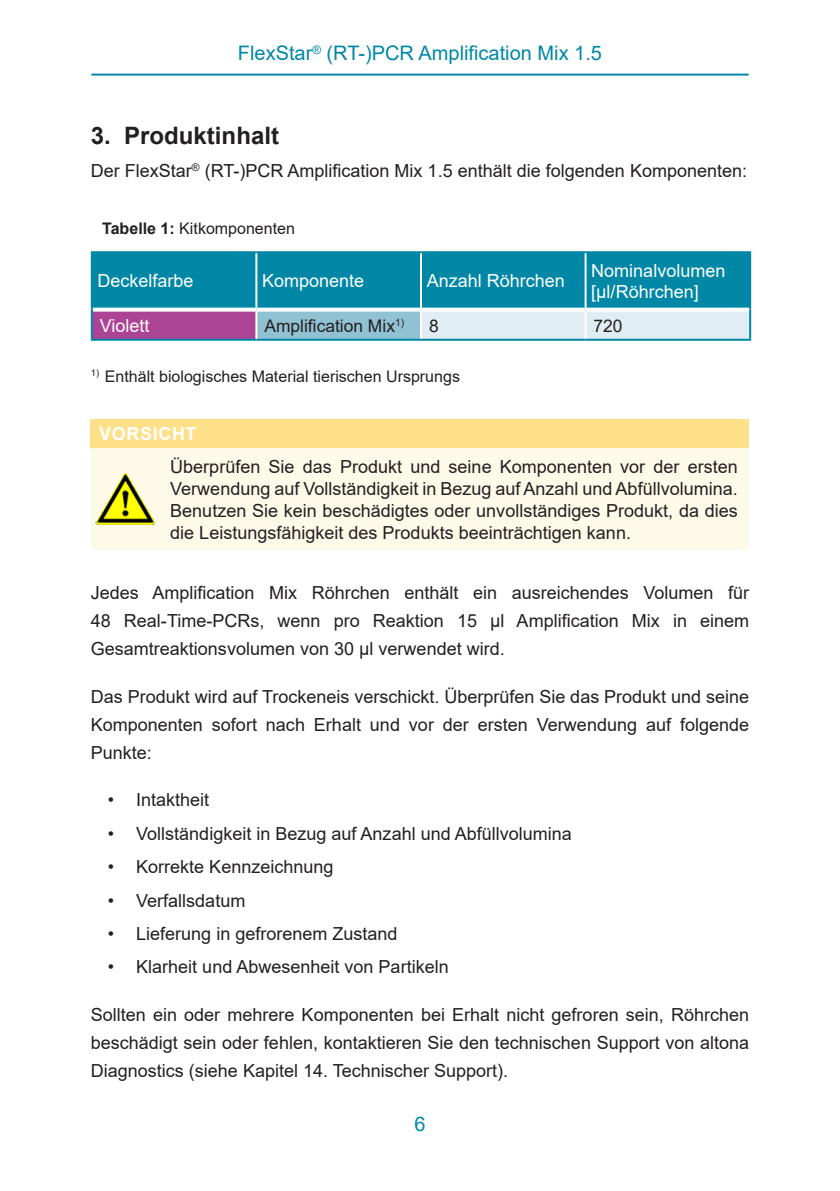
<style>
.page{position:relative;width:840px;height:1191px;background:#fff}
.page>*{position:absolute;margin:0;border:0;box-sizing:border-box;transform-origin:0 0}
.Level_1{font:700 24px "Arial";color:#231f20}
.Seitenkopf{font:20px "Arial";color:#0087a6}
.Mengentext{font:18px/28px "Arial";color:#231f20;text-align:justify}
.Note_hazard_conseque{font:18px/22px "Arial";color:#231f20;text-align:justify}
.Component_name_white{font:18px/21.6px "Arial";color:#fff}
.Note_Titel{font:700 18px "Arial";letter-spacing:.035em;color:#fff}
.Daten{font:17.4px "Arial";color:#231f20}
.Fussnote{font:16px "Arial";color:#231f20}
.Titel{font:16px "Arial";color:#231f20}
.s1{font-weight:700}
</style>
<div class="page">
<hr style="left:91px;top:74px;width:657px;height:2px;background:#0087a6">
<svg style="left:93px;top:253px;width:655px;height:86px;background:#3f97b5"></svg>
<hr style="left:420px;top:312px;width:2px;height:27px;background:#fff">
<hr style="left:584px;top:312px;width:2px;height:27px;background:#fff">
<hr style="left:748px;top:310px;width:2px;height:29px;background:#0087a6">
<hr style="left:256px;top:339px;width:165px;height:2px;background:#0087a6">
<hr style="left:421px;top:339px;width:164px;height:2px;background:#0087a6">
<hr style="left:585px;top:339px;width:165px;height:2px;background:#0087a6">
<hr style="left:91px;top:251px;width:165px;height:2px;background:#0087a6">
<hr style="left:91px;top:253px;width:2px;height:57px;background:#0087a6">
<svg style="left:93px;top:308px;width:163px;height:4px"></svg>
<hr style="left:256px;top:251px;width:165px;height:2px;background:#0087a6">
<hr style="left:255px;top:253px;width:2px;height:55px;background:#fff">
<svg style="left:256px;top:308px;width:165px;height:4px"></svg>
<hr style="left:421px;top:251px;width:164px;height:2px;background:#0087a6">
<hr style="left:420px;top:253px;width:2px;height:55px;background:#fff">
<hr style="left:421px;top:308px;width:164px;height:4px;background:#fff">
<hr style="left:585px;top:251px;width:165px;height:2px;background:#0087a6">
<hr style="left:748px;top:253px;width:2px;height:57px;background:#0087a6">
<hr style="left:584px;top:253px;width:2px;height:55px;background:#fff">
<hr style="left:585px;top:308px;width:163px;height:4px;background:#fff">
<hr style="left:91px;top:310px;width:2px;height:29px;background:#0087a6">
<hr style="left:91px;top:339px;width:165px;height:2px;background:#0087a6">
<hr style="left:255px;top:312px;width:2px;height:27px;background:#fff">
<div style="left:91px;top:419px;width:657px;height:29px;background:#fee088"></div>
<div style="left:91px;top:448px;width:657px;height:102px;background:#fefaea"></div>
<img style="left:94px;top:468px;width:62px;height:62px">
<p class="Seitenkopf" style="left:238px;top:40px;width:365px">FlexStar<sup>®</sup> (RT-)PCR Amplification Mix 1.5</p>
<p class="Level_1" style="left:91px;top:118px;width:190px">3. Produktinhalt</p>
<p class="Mengentext" style="left:91px;top:157px;width:657px">Der FlexStar<sup>®</sup> (RT-)PCR Amplification Mix 1.5 enthält die folgenden Komponenten:</p>
<p class="Titel" style="left:102px;top:217px;width:194px"><span class="s1">Tabelle 1:</span> Kitkomponenten</p>
<p class="Component_name_white" style="left:97px;top:270px;width:98px">Deckelfarbe</p>
<p class="Component_name_white" style="left:262px;top:270px;width:104px">Komponente</p>
<p class="Component_name_white" style="left:426px;top:270px;width:140px">Anzahl Röhrchen</p>
<p class="Component_name_white" style="left:591px;top:259px;width:136px">Nominalvolumen [µl/Röhrchen]</p>
<p class="Component_name_white" style="left:100px;top:314px;width:51px">Violett</p>
<p class="Daten" style="left:264px;top:313px;width:141px">Amplification Mix<sup>1)</sup></p>
<p class="Daten" style="left:429px;top:313px;width:11px">8</p>
<p class="Daten" style="left:593px;top:313px;width:31px">720</p>
<p class="Fussnote" style="left:91px;top:365px;width:370px"><sup>1)</sup> Enthält biologisches Material tierischen Ursprungs</p>
<p class="Note_Titel" style="left:99px;top:421px;width:99px">VORSICHT</p>
<p class="Note_hazard_conseque" style="left:170px;top:455px;width:568px">Überprüfen Sie das Produkt und seine Komponenten vor der ersten Verwendung auf Vollständigkeit in Bezug auf Anzahl und Abfüllvolumina.<br>Benutzen Sie kein beschädigtes oder unvollständiges Produkt, da dies die Leistungsfähigkeit des Produkts beeinträchtigen kann.</p>
<p class="Mengentext" style="left:91px;top:578px;width:659px">Jedes Amplification Mix Röhrchen enthält ein ausreichendes Volumen für 48 Real-Time-PCRs, wenn pro Reaktion 15 µl Amplification Mix in einem Gesamtreaktionsvolumen von 30 µl verwendet wird.</p>
<p class="Mengentext" style="left:91px;top:682px;width:659px">Das Produkt wird auf Trockeneis verschickt. Überprüfen Sie das Produkt und seine Komponenten sofort nach Erhalt und vor der ersten Verwendung auf folgende Punkte:</p>
<p class="Note_hazard_conseque" style="left:108px;top:789px;width:103px">• Intaktheit</p>
<p class="Note_hazard_conseque" style="left:108px;top:822px;width:465px">• Vollständigkeit in Bezug auf Anzahl und Abfüllvolumina</p>
<p class="Note_hazard_conseque" style="left:108px;top:855px;width:227px">• Korrekte Kennzeichnung</p>
<p class="Note_hazard_conseque" style="left:108px;top:889px;width:139px">• Verfallsdatum</p>
<p class="Note_hazard_conseque" style="left:108px;top:922px;width:291px">• Lieferung in gefrorenem Zustand</p>
<p class="Note_hazard_conseque" style="left:108px;top:955px;width:342px">• Klarheit und Abwesenheit von Partikeln</p>
<p class="Mengentext" style="left:91px;top:1000px;width:659px">Sollten ein oder mehrere Komponenten bei Erhalt nicht gefroren sein, Röhrchen beschädigt sein oder fehlen, kontaktieren Sie den technischen Support von altona Diagnostics (siehe Kapitel 14. Technischer Support).</p>
<p class="Seitenkopf" style="left:414px;top:1110px;width:13px">6</p>
</div>
